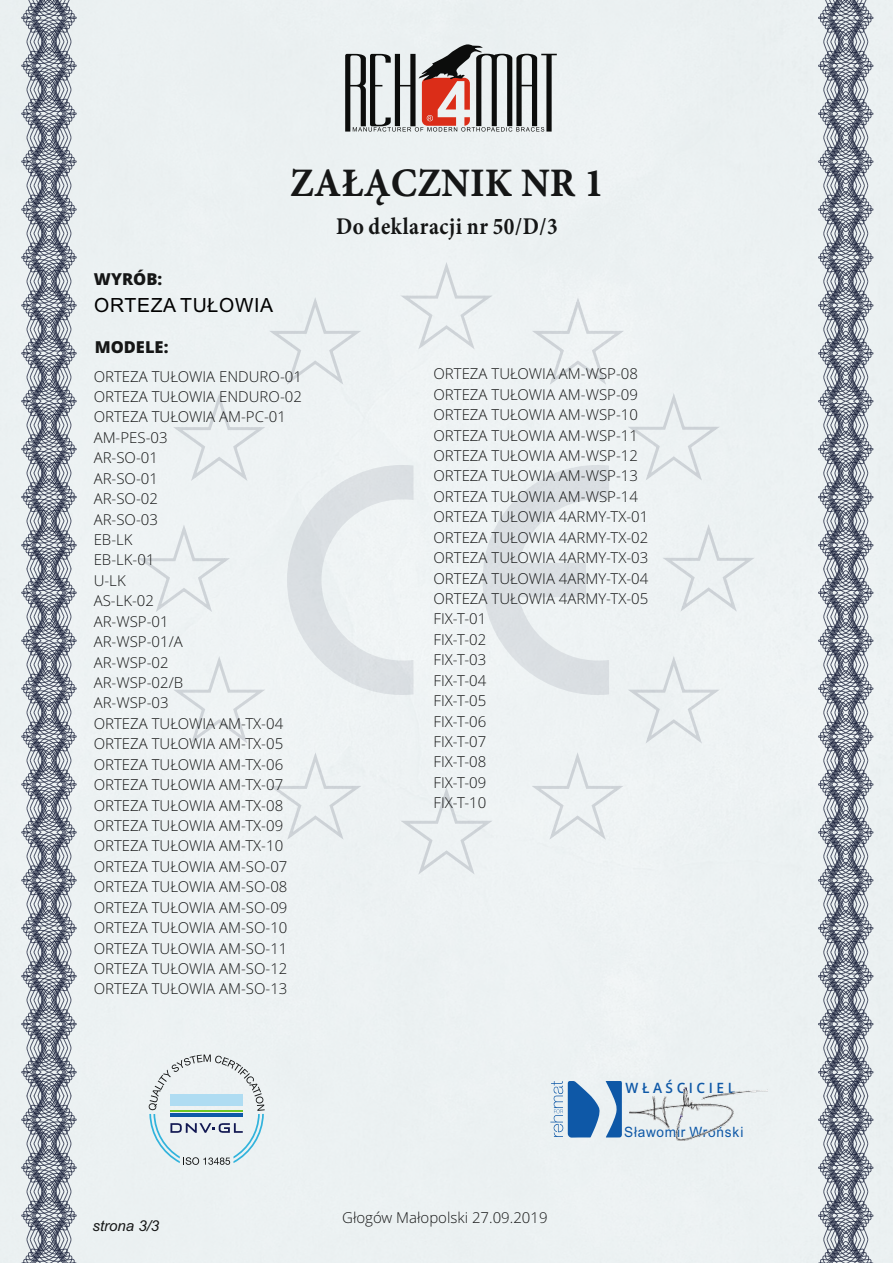
<style>
.page{position:relative;width:893px;height:1263px;background:#ecf1f2}
.page>*{position:absolute;margin:0;border:0;box-sizing:border-box;transform-origin:0 0}
.t1{font:40.5px "Minion Pro Bold Capt";color:#151616;scale:.95 1}
.t2{font:700 24px "Minion Pro";letter-spacing:.03em;color:#151616;scale:.89 1}
.t3{font:19.5px "Arial";letter-spacing:.035em;color:#000}
.t4{font:800 16.5px "Open Sans";color:#151616}
.t5{font:300 15px/20.4px "Open Sans";color:#151616}
.t6{font:italic 15px "Arial";color:#151616}
.t7{font:14.25px "Arial";letter-spacing:.055em;color:#0e58a7;scale:.96 1}
.t8{font:600 14.25px "Open Sans";color:#0e58a7;scale:.96 1}
</style>
<div class="page">
<svg style="left:138px;top:262px;width:616px;height:613px"></svg>
<svg style="left:345px;top:44px;width:212px;height:88px"></svg>
<svg style="left:148px;top:1054px;width:117px;height:111px"></svg>
<svg style="left:550px;top:1081px;width:72px;height:56px"></svg>
<svg style="left:21px;top:0;width:56px;height:1263px"></svg>
<svg style="left:818px;top:0;width:55px;height:1263px"></svg>
<img style="left:629px;top:1087px;width:138px;height:54px">
<h1 class="t1" style="left:290px;top:167px;width:332px">ZAŁĄCZNIK NR 1</h1>
<p class="t4" style="left:94px;top:273px;width:70px">WYRÓB:</p>
<h3 class="t3" style="left:94px;top:298px;width:181px">ORTEZA TUŁOWIA</h3>
<h2 class="t2" style="left:336px;top:216px;width:251px">Do deklaracji nr 50/D/3</h2>
<p class="t4" style="left:95px;top:340px;width:75px">MODELE:</p>
<p class="t5" style="left:94px;top:367px;width:210px">ORTEZA TUŁOWIA ENDURO-01<br>ORTEZA TUŁOWIA ENDURO-02<br>ORTEZA TUŁOWIA AM-PC-01<br>AM-PES-03<br>AR-SO-01<br>AR-SO-01<br>AR-SO-02<br>AR-SO-03<br>EB-LK<br>EB-LK-01<br>U-LK<br>AS-LK-02<br>AR-WSP-01<br>AR-WSP-01/A<br>AR-WSP-02<br>AR-WSP-02/B<br>AR-WSP-03<br>ORTEZA TUŁOWIA AM-TX-04<br>ORTEZA TUŁOWIA AM-TX-05<br>ORTEZA TUŁOWIA AM-TX-06<br>ORTEZA TUŁOWIA AM-TX-07<br>ORTEZA TUŁOWIA AM-TX-08<br>ORTEZA TUŁOWIA AM-TX-09<br>ORTEZA TUŁOWIA AM-TX-10<br>ORTEZA TUŁOWIA AM-SO-07<br>ORTEZA TUŁOWIA AM-SO-08<br>ORTEZA TUŁOWIA AM-SO-09<br>ORTEZA TUŁOWIA AM-SO-10<br>ORTEZA TUŁOWIA AM-SO-11<br>ORTEZA TUŁOWIA AM-SO-12<br>ORTEZA TUŁOWIA AM-SO-13</p>
<p class="t5" style="left:433px;top:365px;width:216px">ORTEZA TUŁOWIA AM-WSP-08<br>ORTEZA TUŁOWIA AM-WSP-09<br>ORTEZA TUŁOWIA AM-WSP-10<br>ORTEZA TUŁOWIA AM-WSP-11<br>ORTEZA TUŁOWIA AM-WSP-12<br>ORTEZA TUŁOWIA AM-WSP-13<br>ORTEZA TUŁOWIA AM-WSP-14<br>ORTEZA TUŁOWIA 4ARMY-TX-01<br>ORTEZA TUŁOWIA 4ARMY-TX-02<br>ORTEZA TUŁOWIA 4ARMY-TX-03<br>ORTEZA TUŁOWIA 4ARMY-TX-04<br>ORTEZA TUŁOWIA 4ARMY-TX-05<br>FIX-T-01<br>FIX-T-02<br>FIX-T-03<br>FIX-T-04<br>FIX-T-05<br>FIX-T-06<br>FIX-T-07<br>FIX-T-08<br>FIX-T-09<br>FIX-T-10</p>
<p class="t8" style="left:626px;top:1082px;width:115px">W Ł A Ś C I C I E L</p>
<p class="t6" style="left:93px;top:1220px;width:68px">strona 3/3</p>
<p class="t5" style="left:342px;top:1209px;width:207px">Głogów Małopolski 27.09.2019</p>
<p class="t7" style="left:624px;top:1126px;width:126px">Sławomir Wroński</p>
</div>
